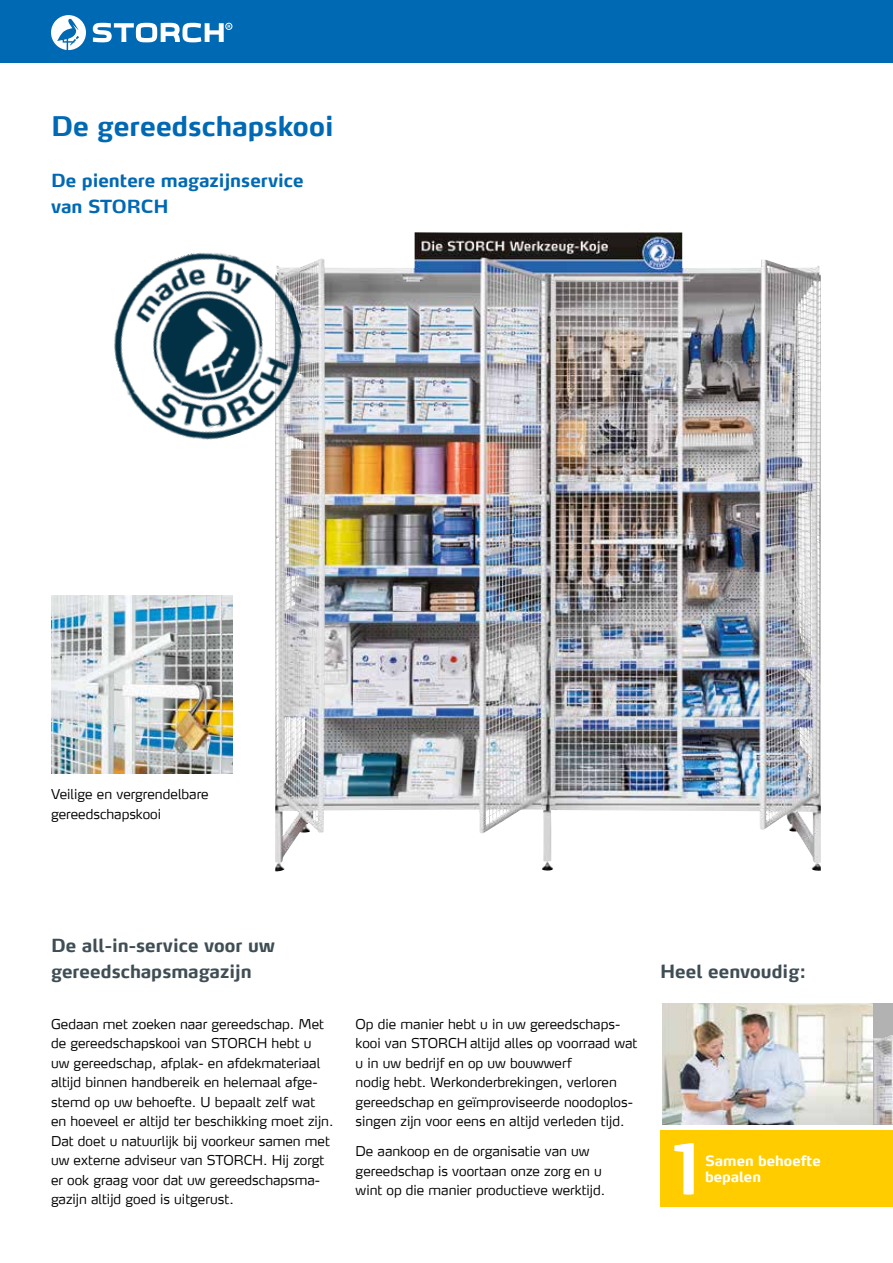
<style>
.page{position:relative;width:893px;height:1263px;background:#fff}
.page>*{position:absolute;margin:0;border:0;box-sizing:border-box;transform-origin:0 0}
.t1{font:68.1px "Max LF";color:#fff}
.t2{font:700 27px "Max LF";color:#0069b4}
.t3{font:700 18px/25.5px "Max LF";color:#3f4e55}
.t4{font:700 18px/25.5px "Max LF";color:#0069b4}
.t5{font:700 14.25px "Max LF";color:#fff}
.t6{font:300 13.5px/19.5px "Max LF";color:#000}
</style>
<div class="page">
<div style="left:0;top:0;width:893px;height:63px;background:#0069b4"></div>
<svg style="left:93px;top:23px;width:137px;height:19px"></svg>
<div style="left:225px;top:23px;width:7px;height:7px;border:1px solid #fff;border-radius:50%"></div>
<svg style="left:51px;top:15px;width:35px;height:35px"></svg>
<div style="left:660px;top:1131px;width:233px;height:76px;background:#fc0"></div>
<img style="left:275px;top:232px;width:546px;height:640px">
<img style="left:51px;top:596px;width:182px;height:178px">
<img style="left:114px;top:232px;width:210px;height:229px">
<div style="left:873px;top:1003px;width:20px;height:121px;background:#b3b2b2"></div>
<img style="left:873px;top:1035px;width:20px;height:89px">
<img style="left:662px;top:1003px;width:211px;height:121px">
<h2 class="t2" style="left:51px;top:109px;width:284px">De gereedschapskooi</h2>
<h3 class="t4" style="left:51px;top:167px;width:254px">De pientere magazijnservice van STORCH</h3>
<p class="t6" style="left:51px;top:784px;width:159px">Veilige en vergrendelbare gereedschapskooi</p>
<h3 class="t3" style="left:51px;top:932px;width:226px">De all-in-service voor uw gereedschapsmagazijn</h3>
<p class="t6" style="left:51px;top:1014px;width:284px">Gedaan met zoeken naar gereedschap. Met de gereedschapskooi van STORCH hebt u<br>uw gereedschap, afplak- en afdekmateriaal altijd binnen handbereik en helemaal afge&shy;stemd op uw behoefte. U bepaalt zelf wat en hoeveel er altijd ter beschikking moet zijn.<br>Dat doet u natuurlijk bij voorkeur samen met uw externe adviseur van STORCH. Hij zorgt er ook graag voor dat uw gereedschapsma&shy;gazijn altijd goed is uitgerust.</p>
<p class="t6" style="left:356px;top:1014px;width:283px">Op die manier hebt u in uw gereedschaps&shy;kooi van STORCH altijd alles op voorraad wat u in uw bedrijf en op uw bouwwerf<br>nodig hebt. Werkonderbrekingen, verloren gereedschap en geïmproviseerde noodoplos&shy;singen zijn voor eens en altijd verleden tijd.</p>
<p class="t6" style="left:356px;top:1141px;width:251px">De aankoop en de organisatie van uw gereedschap is voortaan onze zorg en u wint op die manier productieve werktijd.</p>
<h3 class="t3" style="left:660px;top:958px;width:147px">Heel eenvoudig:</h3>
<h1 class="t1" style="left:675px;top:1127px;width:27px">1</h1>
<p class="t5" style="left:705px;top:1152px;width:117px">Samen behoefte</p>
<p class="t5" style="left:705px;top:1168px;width:57px">bepalen</p>
</div>
